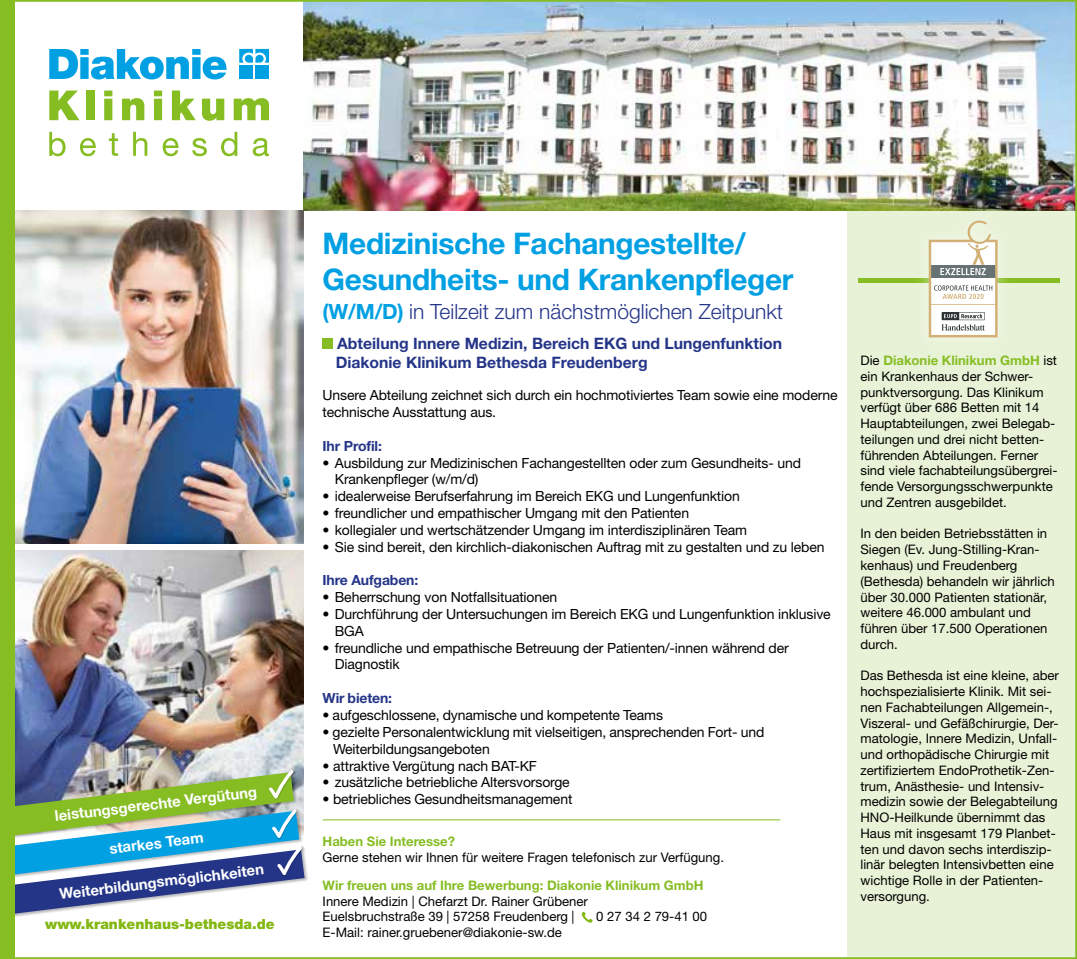
<style>
.page{position:relative;width:1077px;height:959px;background:#fff}
.page>*{position:absolute;margin:0;border:0;box-sizing:border-box;transform-origin:0 0}
.t1{font:700 29.75px/35.7px "Helvetica Neue LT Pro";letter-spacing:-.01em;color:#00a0e3}
.t2{font:300 21px "Helvetica Neue LT Pro";color:#243588}
.t3{font:700 15.75px/18.9px "Helvetica Neue LT Pro";color:#243588}
.t4{font:700 14.88px "Helvetica Neue LT Pro";color:#fff}
.t5{font:14px/16.8px "Helvetica Neue LT Std";letter-spacing:-.01em;color:#000}
.t6{font:700 14px "Helvetica Neue LT Pro";letter-spacing:-.01em;color:#243588}
.t7{font:900 14px "Helvetica Neue LT Std";color:#83b711}
.t8{font:13.12px/15.8px "Helvetica Neue LT Std";color:#000}
.t9{font:700 13.12px "Helvetica Neue LT Pro";color:#86bd23}
.s1{font-weight:700;color:#00a0e3}
.s2{font-family:"Helvetica Neue LT Std";font-weight:400;color:#000}
</style>
<div class="page">
<img style="left:15px;top:210px;width:289px;height:333px">
<img style="left:15px;top:550px;width:289px;height:216px">
<svg style="left:49px;top:49px;width:177px;height:30px"></svg>
<svg style="left:239px;top:49px;width:30px;height:14px"></svg>
<div style="left:239px;top:65px;width:14px;height:14px;background:#00a0e3"></div>
<div style="left:255px;top:65px;width:14px;height:14px;background:#00a0e3"></div>
<svg style="left:49px;top:91px;width:30px;height:29px"></svg>
<div style="left:86px;top:91px;width:8px;height:29px;background:#86bd23"></div>
<svg style="left:104px;top:91px;width:8px;height:29px"></svg>
<svg style="left:122px;top:98px;width:22px;height:22px"></svg>
<svg style="left:154px;top:91px;width:8px;height:29px"></svg>
<svg style="left:172px;top:91px;width:24px;height:29px"></svg>
<svg style="left:202px;top:99px;width:22px;height:22px"></svg>
<svg style="left:234px;top:98px;width:35px;height:22px"></svg>
<svg style="left:49px;top:132px;width:17px;height:24px"></svg>
<svg style="left:80px;top:138px;width:16px;height:18px"></svg>
<svg style="left:109px;top:133px;width:9px;height:23px"></svg>
<svg style="left:133px;top:132px;width:14px;height:24px"></svg>
<svg style="left:163px;top:138px;width:16px;height:18px"></svg>
<svg style="left:192px;top:138px;width:15px;height:18px"></svg>
<svg style="left:221px;top:132px;width:16px;height:24px"></svg>
<svg style="left:253px;top:138px;width:16px;height:18px"></svg>
<div style="left:847px;top:201px;width:228px;height:758px;background:#e8f2d6"></div>
<div style="left:322px;top:339px;width:11px;height:10px;background:#86bd23"></div>
<svg style="left:581px;top:911px;width:12px;height:12px"></svg>
<img style="left:304px;top:3px;width:769px;height:207px">
<div style="left:5px;top:769px;width:303px;height:149px;background:#000;opacity:.28"></div>
<svg style="left:15px;top:766px;width:290px;height:148px"></svg>
<div style="left:0;top:0;width:15px;height:959px;background:#86bd23"></div>
<div style="left:858px;top:278px;width:201px;height:5px;background:#86bd23"></div>
<div style="left:913px;top:205px;width:100px;height:148px;background:#fff;opacity:.4"></div>
<svg style="left:928px;top:220px;width:69px;height:117px"></svg>
<hr style="left:323px;top:819px;width:457px;height:1px;background:#86bd23">
<p class="t4" style="left:54px;top:807px;width:205px;rotate:-7deg">leistungsgerechte Vergütung</p>
<p class="t4" style="left:108px;top:839px;width:96px;rotate:-7deg">starkes Team</p>
<p class="t4" style="left:58px;top:885px;width:207px;rotate:-7deg">Weiterbildungsmöglichkeiten</p>
<p class="t7" style="left:45px;top:916px;width:231px">www.krankenhaus-bethesda.de</p>
<h1 class="t1" style="left:322px;top:225px;width:472px">Medizinische Fachangestellte/<br>Gesundheits- und Krankenpfleger</h1>
<h2 class="t2" style="left:322px;top:299px;width:462px"><span class="s1">(W/M/D)</span> in Teilzeit zum nächstmöglichen Zeitpunkt</h2>
<p class="t3" style="left:336px;top:333px;width:448px">Abteilung Innere Medizin, Bereich EKG und Lungenfunktion<br>Diakonie Klinikum Bethesda Freudenberg</p>
<p class="t5" style="left:322px;top:387px;width:516px">Unsere Abteilung zeichnet sich durch ein hochmotiviertes Team sowie eine moderne technische Ausstattung aus.</p>
<p class="t6" style="left:322px;top:437px;width:61px">Ihr Profil:</p>
<p class="t5" style="left:335px;top:454px;width:468px;text-indent:-12px">• Ausbildung zur Medizinischen Fachangestellten oder zum Gesundheits- und<br>Krankenpfleger (w/m/d)</p>
<p class="t5" style="left:322px;top:487px;width:419px">• idealerweise Berufserfahrung im Bereich EKG und Lungenfunktion</p>
<p class="t5" style="left:322px;top:504px;width:368px">• freundlicher und empathischer Umgang mit den Patienten</p>
<p class="t5" style="left:322px;top:521px;width:426px">• kollegialer und wertschätzender Umgang im interdisziplinären Team</p>
<p class="t5" style="left:322px;top:538px;width:503px">• Sie sind bereit, den kirchlich-diakonischen Auftrag mit zu gestalten und zu leben</p>
<p class="t6" style="left:322px;top:571px;width:97px">Ihre Aufgaben:</p>
<p class="t5" style="left:322px;top:588px;width:236px">• Beherrschung von Notfallsituationen</p>
<p class="t5" style="left:335px;top:605px;width:497px;text-indent:-12px">• Durchführung der Untersuchungen im Bereich EKG und Lungenfunktion inklusive<br>BGA</p>
<p class="t5" style="left:335px;top:639px;width:455px;text-indent:-12px">• freundliche und empathische Betreuung der Patienten/-innen während der<br>Diagnostik</p>
<p class="t6" style="left:322px;top:689px;width:71px">Wir bieten:</p>
<p class="t5" style="left:322px;top:706px;width:342px">• aufgeschlossene, dynamische und kompetente Teams</p>
<p class="t5" style="left:333px;top:723px;width:433px;text-indent:-10px">• gezielte Personalentwicklung mit vielseitigen, ansprechenden Fort- und<br>Weiterbildungsangeboten</p>
<p class="t5" style="left:322px;top:757px;width:216px">• attraktive Vergütung nach BAT-KF</p>
<p class="t5" style="left:322px;top:773px;width:249px">• zusätzliche betriebliche Altersvorsorge</p>
<p class="t5" style="left:322px;top:790px;width:251px">• betriebliches Gesundheitsmanagement</p>
<p class="t9" style="left:322px;top:833px;width:134px">Haben Sie Interesse?</p>
<p class="t8" style="left:322px;top:849px;width:403px">Gerne stehen wir Ihnen für weitere Fragen telefonisch zur Verfügung.</p>
<p class="t9" style="left:322px;top:877px;width:382px">Wir freuen uns auf Ihre Bewerbung: Diakonie Klinikum GmbH</p>
<p class="t8" style="left:322px;top:893px;width:267px">Innere Medizin | Chefarzt Dr. Rainer Grübener<br>Euelsbruchstraße 39 | 57258 Freudenberg |</p>
<p class="t8" style="left:596px;top:908px;width:112px">0 27 34 2 79-41 00</p>
<p class="t8" style="left:322px;top:924px;width:241px">E-Mail: rainer.gruebener@diakonie-sw.de</p>
<p class="t9" style="left:860px;top:352px;width:198px"><span class="s2">Die</span> Diakonie Klinikum GmbH <span class="s2">ist</span></p>
<p class="t8" style="left:860px;top:368px;width:199px">ein Krankenhaus der Schwer&shy;punktversorgung. Das Klinikum verfügt über 686 Betten mit 14<br>Hauptabteilungen, zwei Belegab&shy;teilungen und drei nicht betten&shy;führenden Abteilungen. Ferner sind viele fachabteilungsübergrei&shy;fende Versorgungsschwerpunkte und Zentren ausgebildet.</p>
<p class="t8" style="left:860px;top:526px;width:196px">In den beiden Betriebsstätten in<br>Siegen (Ev. Jung-Stilling-Kran&shy;kenhaus) und Freudenberg (Bethesda) behandeln wir jährlich über 30.000 Patienten stationär, weitere 46.000 ambulant und führen über 17.500 Operationen durch.</p>
<p class="t8" style="left:860px;top:667px;width:200px">Das Bethesda ist eine kleine, aber hochspezialisierte Klinik. Mit sei&shy;nen Fachabteilungen Allgemein-,<br>Viszeral- und Gefäßchirurgie, Der&shy;matologie, Innere Medizin, Unfall&shy;und orthopädische Chirurgie mit zertifiziertem EndoProthetik-Zen&shy;trum, Anästhesie- und Intensiv&shy;medizin sowie der Belegabteilung<br>HNO-Heilkunde übernimmt das<br>Haus mit insgesamt 179 Planbet&shy;ten und davon sechs interdiszip&shy;linär belegten Intensivbetten eine wichtige Rolle in der Patienten&shy;versorgung.</p>
</div>
